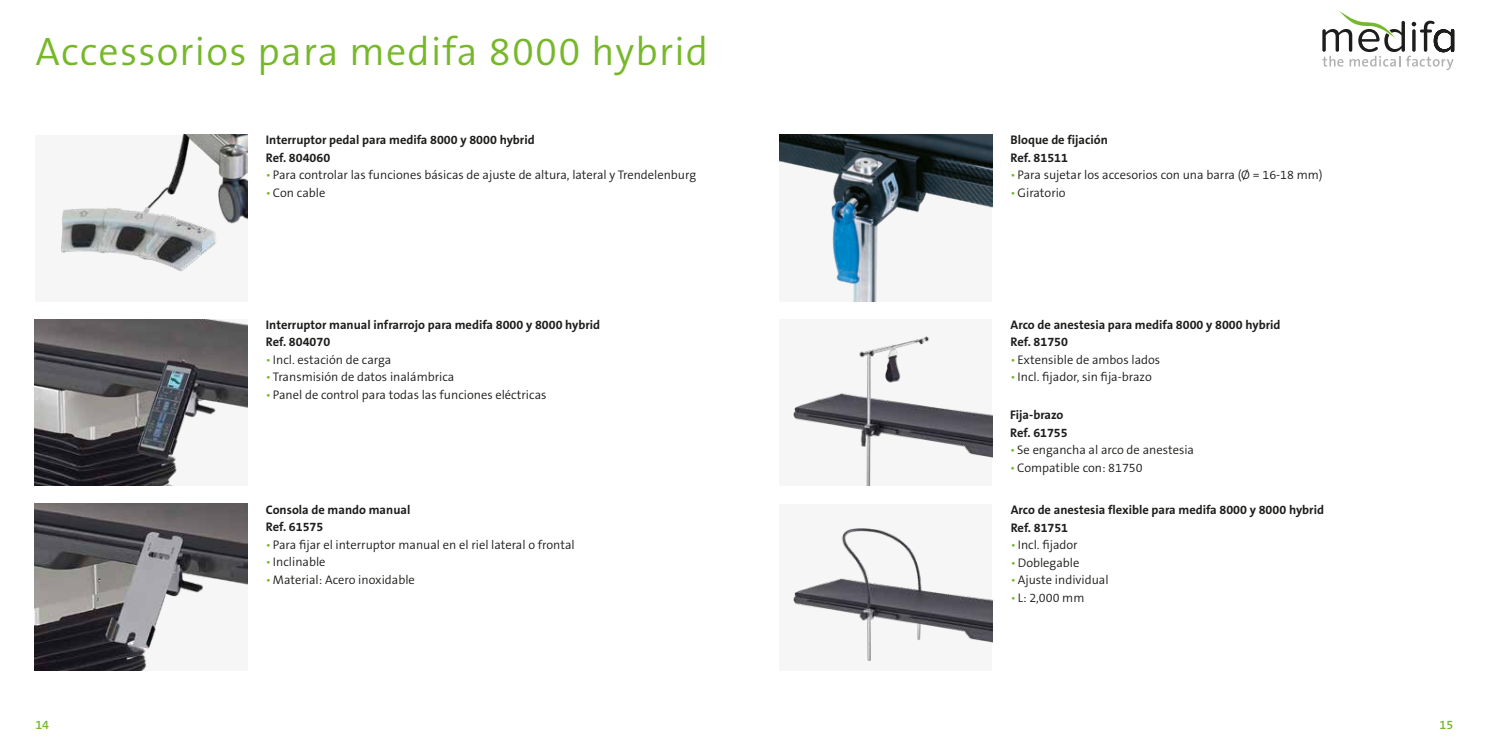
<style>
.page{position:relative;width:1489px;height:745px;background:#fff}
.page>*{position:absolute;margin:0;border:0;box-sizing:border-box;transform-origin:0 0}
.t1{font:300 40px "The Sans B W4";letter-spacing:.03em;color:#76b82a}
.t2{font:300 12.5px "The Sans B W4";color:#1d1d1b}
.t3{font:700 12.5px/17.5px "The Sans B W7";color:#1d1d1b}
.t4{font:600 12.5px "The Sans B W6";color:#76b82a}
.s1{color:#76b82a}
</style>
<div class="page">
<img style="left:779px;top:135px;width:213px;height:166px">
<img style="left:35px;top:319px;width:212px;height:166px">
<img style="left:35px;top:503px;width:212px;height:167px">
<svg style="left:1322px;top:11px;width:131px;height:59px"></svg>
<img style="left:60px;top:135px;width:187px;height:137px">
<div style="left:779px;top:504px;width:213px;height:166px;background:#f6f6f6"></div>
<img style="left:793px;top:528px;width:199px;height:133px">
<div style="left:779px;top:319px;width:213px;height:166px;background:#f6f6f6"></div>
<img style="left:793px;top:336px;width:199px;height:149px">
<h1 class="t1" style="left:35px;top:26px;width:674px">Accessorios para medifa 8000 hybrid</h1>
<p class="t3" style="left:266px;top:131px;width:270px">Interruptor pedal para medifa 8000 y 8000 hybrid<br>Ref. 804060</p>
<p class="t2" style="left:266px;top:167px;width:432px"><span class="s1">•</span> Para controlar las funciones básicas de ajuste de altura, lateral y Trendelenburg</p>
<p class="t2" style="left:266px;top:184px;width:61px"><span class="s1">•</span> Con cable</p>
<p class="t3" style="left:266px;top:315px;width:336px">Interruptor manual infrarrojo para medifa 8000 y 8000 hybrid<br>Ref. 804070</p>
<p class="t2" style="left:266px;top:351px;width:127px"><span class="s1">•</span> Incl. estación de carga</p>
<p class="t2" style="left:266px;top:368px;width:190px"><span class="s1">•</span> Transmisión de datos inalámbrica</p>
<p class="t2" style="left:266px;top:386px;width:282px"><span class="s1">•</span> Panel de control para todas las funciones eléctricas</p>
<p class="t3" style="left:266px;top:500px;width:146px">Consola de mando manual<br>Ref. 61575</p>
<p class="t2" style="left:266px;top:536px;width:310px"><span class="s1">•</span> Para fijar el interruptor manual en el riel lateral o frontal</p>
<p class="t2" style="left:266px;top:553px;width:61px"><span class="s1">•</span> Inclinable</p>
<p class="t2" style="left:266px;top:571px;width:150px"><span class="s1">•</span>Material: Acero inoxidable</p>
<p class="t3" style="left:1010px;top:131px;width:99px">Bloque de fijación<br>Ref. 81511</p>
<p class="t2" style="left:1010px;top:167px;width:313px"><span class="s1">•</span> Para sujetar los accesorios con una barra (Ø = 16-18 mm)</p>
<p class="t2" style="left:1010px;top:184px;width:57px"><span class="s1">•</span>Giratorio</p>
<p class="t3" style="left:1010px;top:316px;width:271px">Arco de anestesia para medifa 8000 y 8000 hybrid<br>Ref. 81750</p>
<p class="t2" style="left:1010px;top:351px;width:151px"><span class="s1">•</span> Extensible de ambos lados</p>
<p class="t2" style="left:1010px;top:369px;width:143px"><span class="s1">•</span> Incl. fijador, sin fija-brazo</p>
<p class="t3" style="left:1010px;top:406px;width:59px">Fija-brazo<br>Ref. 61755</p>
<p class="t2" style="left:1010px;top:442px;width:185px"><span class="s1">•</span> Se engancha al arco de anestesia</p>
<p class="t2" style="left:1010px;top:459px;width:134px"><span class="s1">•</span> Compatible con: 81750</p>
<p class="t3" style="left:1010px;top:501px;width:315px">Arco de anestesia flexible para medifa 8000 y 8000 hybrid<br>Ref. 81751</p>
<p class="t2" style="left:1010px;top:536px;width:69px"><span class="s1">•</span> Incl. fijador</p>
<p class="t2" style="left:1010px;top:554px;width:70px"><span class="s1">•</span>Doblegable</p>
<p class="t2" style="left:1010px;top:571px;width:99px"><span class="s1">•</span>Ajuste individual</p>
<p class="t2" style="left:1010px;top:589px;width:75px"><span class="s1">•</span> L: 2,000 mm</p>
<p class="t4" style="left:35px;top:716px;width:15px">14</p>
<p class="t4" style="left:1439px;top:716px;width:15px">15</p>
</div>
